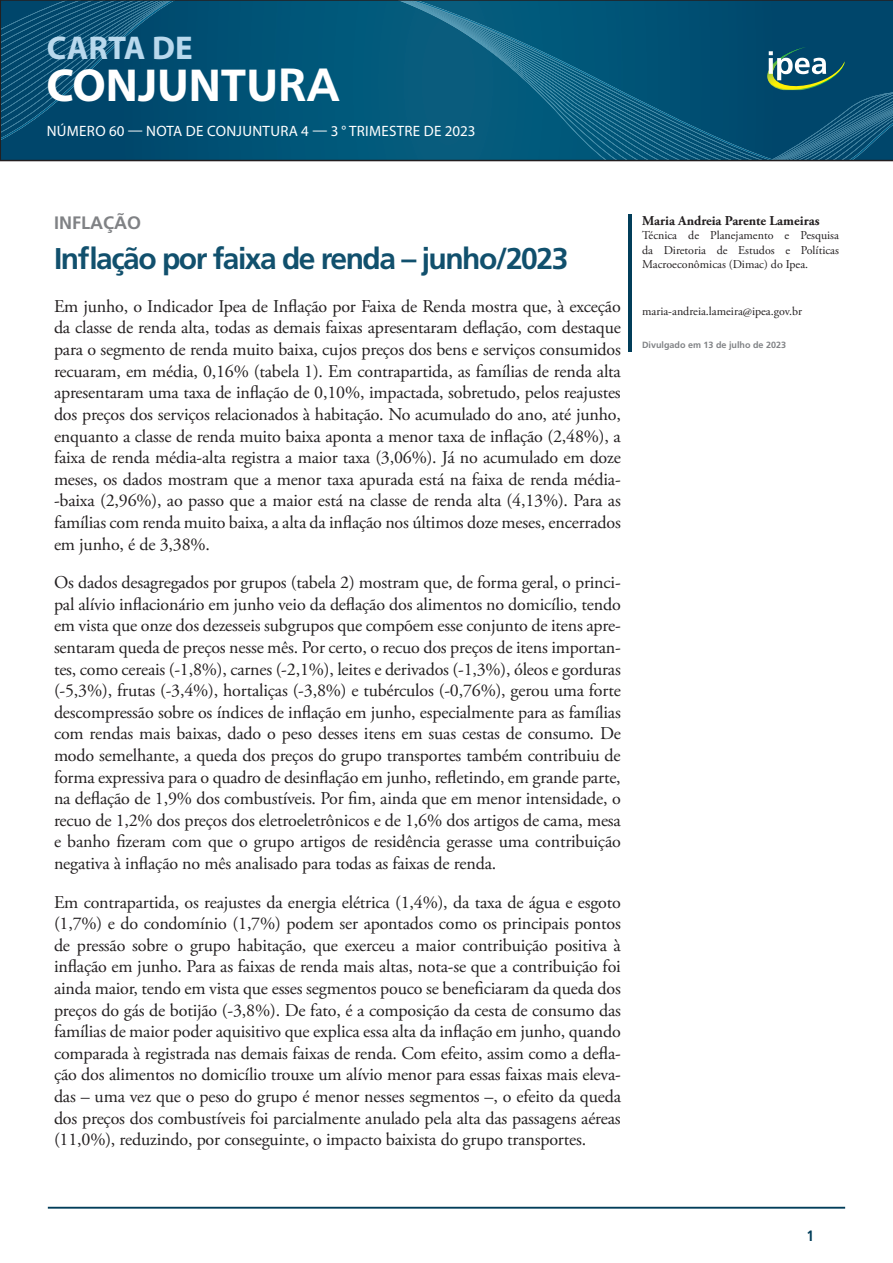
<style>
.page{position:relative;width:893px;height:1263px;background:#fff}
.page>*{position:absolute;margin:0;border:0;box-sizing:border-box;transform-origin:0 0}
.t1{font:700 46.5px "Myriad Pro";color:#fff}
.t2{font:700 33px "Myriad Pro";color:#b9d9ed}
.titulo-principal{font:700 30px "Frutiger LT Pro";letter-spacing:-.05em;color:#11506d}
.corpo_de_texto{font:18px/21.6px "Adobe Garamond Pro";letter-spacing:-.01em;color:#231f20;text-align:justify}
.titulo-sessao{font:700 18px "Frutiger LT Pro";color:#808285}
.t3{font:15px "Myriad Pro";letter-spacing:.02em;color:#fff}
.t4{font:700 condensed 15px "Frutiger LT Pro";color:#013d59}
.nome_autor{font:700 13.5px "Adobe Garamond Pro";color:#231f20}
.cargo_autor{font:12px/14.4px "Adobe Garamond Pro";color:#231f20;text-align:justify}
.email_autor{font:12px "Adobe Garamond Pro";color:#231f20}
.email_autor-2{font:700 9px "Frutiger LT Pro";color:#808285}
.s1{font-family:"Frutiger LT Pro"}
</style>
<div class="page">
<svg style="left:0;top:0;width:893px;height:161px;background:#065476"></svg>
<hr style="left:48px;top:1207px;width:797px;height:1px;background:#013d59">
<img style="left:766px;top:47px;width:78px;height:44px">
<svg style="left:769px;top:51px;width:57px;height:29px"></svg>
<hr style="left:628px;top:214px;width:3px;height:138px;background:#013d59">
<h2 class="t2" style="left:47px;top:27px;width:147px">CARTA DE</h2>
<h1 class="t1" style="left:46px;top:55px;width:295px">CONJUNTU<span class="s1">RA</span></h1>
<p class="t3" style="left:47px;top:122px;width:430px">NÚMERO 60 — NOTA DE CONJUNTURA 4 — 3 ° TRIMESTRE DE 2023</p>
<p class="titulo-sessao" style="left:54px;top:212px;width:88px">INFLAÇÃO</p>
<p class="titulo-principal" style="left:54px;top:241px;width:516px">Inflação por faixa de renda – junho/2023</p>
<p class="corpo_de_texto" style="left:54px;top:296px;width:568px">Em junho, o Indicador Ipea de Inflação por Faixa de Renda mostra que, à exceção da classe de renda alta, todas as demais faixas apresentaram deflação, com destaque para o segmento de renda muito baixa, cujos preços dos bens e serviços consumidos recuaram, em média, 0,16% (tabela 1). Em contrapartida, as famílias de renda alta apresentaram uma taxa de inflação de 0,10%, impactada, sobretudo, pelos reajustes dos preços dos serviços relacionados à habitação. No acumulado do ano, até junho, enquanto a classe de renda muito baixa aponta a menor taxa de inflação (2,48%), a faixa de renda média-alta registra a maior taxa (3,06%). Já no acumulado em doze meses, os dados mostram que a menor taxa apurada está na faixa de renda média--baixa (2,96%), ao passo que a maior está na classe de renda alta (4,13%). Para as famílias com renda muito baixa, a alta da inflação nos últimos doze meses, encerrados em junho, é de 3,38%.</p>
<p class="corpo_de_texto" style="left:54px;top:572px;width:568px">Os dados desagregados por grupos (tabela 2) mostram que, de forma geral, o princi&shy;pal alívio inflacionário em junho veio da deflação dos alimentos no domicílio, tendo em vista que onze dos dezesseis subgrupos que compõem esse conjunto de itens apre&shy;sentaram queda de preços nesse mês. Por certo, o recuo dos preços de itens importan&shy;tes, como cereais (-1,8%), carnes (-2,1%), leites e derivados (-1,3%), óleos e gorduras (-5,3%), frutas (-3,4%), hortaliças (-3,8%) e tubérculos (-0,76%), gerou uma forte descompressão sobre os índices de inflação em junho, especialmente para as famílias com rendas mais baixas, dado o peso desses itens em suas cestas de consumo. De modo semelhante, a queda dos preços do grupo transportes também contribuiu de forma expressiva para o quadro de desinflação em junho, refletindo, em grande parte, na deflação de 1,9% dos combustíveis. Por fim, ainda que em menor intensidade, o recuo de 1,2% dos preços dos eletroeletrônicos e de 1,6% dos artigos de cama, mesa e banho fizeram com que o grupo artigos de residência gerasse uma contribuição negativa à inflação no mês analisado para todas as faixas de renda.</p>
<p class="corpo_de_texto" style="left:54px;top:892px;width:568px">Em contrapartida, os reajustes da energia elétrica (1,4%), da taxa de água e esgoto (1,7%) e do condomínio (1,7%) podem ser apontados como os principais pontos de pressão sobre o grupo habitação, que exerceu a maior contribuição positiva à inflação em junho. Para as faixas de renda mais altas, nota-se que a contribuição foi ainda maior, tendo em vista que esses segmentos pouco se beneficiaram da queda dos preços do gás de botijão (-3,8%). De fato, é a composição da cesta de consumo das famílias de maior poder aquisitivo que explica essa alta da inflação em junho, quando comparada à registrada nas demais faixas de renda. Com efeito, assim como a defla&shy;ção dos alimentos no domicílio trouxe um alívio menor para essas faixas mais eleva&shy;das – uma vez que o peso do grupo é menor nesses segmentos –, o efeito da queda dos preços dos combustíveis foi parcialmente anulado pela alta das passagens aéreas (11,0%), reduzindo, por conseguinte, o impacto baixista do grupo transportes.</p>
<p class="nome_autor" style="left:642px;top:213px;width:179px">Maria Andreia Parente Lameiras</p>
<p class="cargo_autor" style="left:642px;top:229px;width:198px">Técnica de Planejamento e Pesquisa da Diretoria de Estudos e Políticas Macroeconômicas (Dimac) do Ipea.</p>
<p class="email_autor" style="left:642px;top:304px;width:161px">maria-andreia.lameira@ipea.gov.br</p>
<p class="email_autor-2" style="left:642px;top:339px;width:146px">Divulgado em 13 de julho de 2023</p>
<p class="t4" style="left:807px;top:1227px;width:9px">1</p>
</div>
